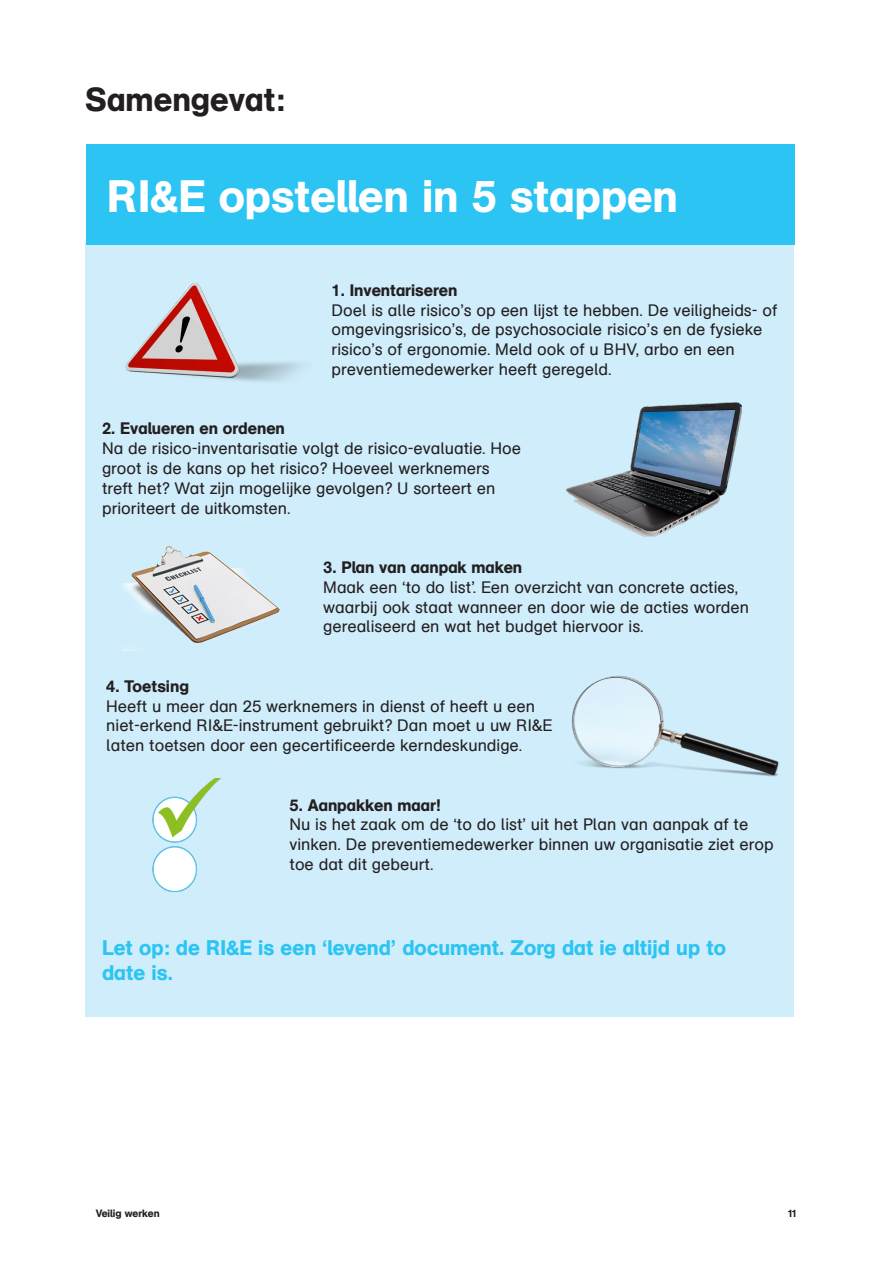
<style>
.page{position:relative;width:893px;height:1263px;background:#fff}
.page>*{position:absolute;margin:0;border:0;box-sizing:border-box;transform-origin:0 0}
.IFOGRAPHIC_KOP{font:45px "AG Schoolbook Medium A";color:#fff}
.Grote_kop{font:33px "AG Schoolbook Medium A";color:#231f20}
.Blauwe_kop_BOLD{font:21px/25.2px "AG Schoolbook Medium A";color:#2bc4f3}
.Platte_tekst{font:16.5px/19.8px "AG Schoolbook Regular A";color:#231f20}
.Alineakop{font:16.5px "AG Schoolbook Medium A";color:#231f20}
.t1{font:10.5px "AG Schoolbook Medium A";color:#231f20}
</style>
<div class="page">
<div style="left:85px;top:243px;width:709px;height:773px;background:#d0edfb"></div>
<div style="left:86px;top:144px;width:708px;height:100px;background:#2bc4f3"></div>
<img style="left:571px;top:675px;width:208px;height:102px">
<img style="left:125px;top:283px;width:177px;height:99px">
<img style="left:122px;top:546px;width:158px;height:105px">
<img style="left:566px;top:402px;width:175px;height:134px">
<img style="left:152px;top:778px;width:69px;height:113px">
<p class="Grote_kop" style="left:85px;top:80px;width:201px">Samengevat:</p>
<p class="IFOGRAPHIC_KOP" style="left:107px;top:169px;width:572px">RI&amp;E opstellen in 5 stappen</p>
<p class="Alineakop" style="left:332px;top:280px;width:127px">1. Inventariseren</p>
<p class="Platte_tekst" style="left:332px;top:300px;width:447px">Doel is alle risico’s op een lijst te hebben. De veiligheids- of omgevingsrisico’s, de psychosociale risico’s en de fysieke risico’s of ergonomie. Meld ook of u BHV, arbo en een preventiemedewerker heeft geregeld.</p>
<p class="Alineakop" style="left:102px;top:419px;width:184px">2. Evalueren en ordenen</p>
<p class="Platte_tekst" style="left:102px;top:439px;width:421px">Na de risico-inventarisatie volgt de risico-evaluatie. Hoe groot is de kans op het risico? Hoeveel werknemers treft het? Wat zijn mogelijke gevolgen? U sorteert en prioriteert de uitkomsten.</p>
<p class="Alineakop" style="left:323px;top:557px;width:200px">3. Plan van aanpak maken</p>
<p class="Platte_tekst" style="left:323px;top:577px;width:427px">Maak een ‘to do list’. Een overzicht van concrete acties, waarbij ook staat wanneer en door wie de acties worden gerealiseerd en wat het budget hiervoor is.</p>
<p class="Alineakop" style="left:106px;top:676px;width:84px">4. Toetsing</p>
<p class="Platte_tekst" style="left:106px;top:696px;width:448px">Heeft u meer dan 25 werknemers in dienst of heeft u een niet-erkend RI&amp;E-instrument gebruikt? Dan moet u uw RI&amp;E laten toetsen door een gecertificeerde kerndeskundige.</p>
<p class="Alineakop" style="left:289px;top:795px;width:153px">5. Aanpakken maar!</p>
<p class="Platte_tekst" style="left:289px;top:815px;width:486px">Nu is het zaak om de ‘to do list’ uit het Plan van aanpak af te vinken. De preventiemedewerker binnen uw organisatie ziet erop toe dat dit gebeurt.</p>
<p class="Blauwe_kop_BOLD" style="left:102px;top:935px;width:625px">Let op: de RI&amp;E is een ‘levend’ document. Zorg dat ie altijd up to date is.</p>
<p class="t1" style="left:96px;top:1207px;width:65px">Veilig werken</p>
<p class="t1" style="left:787px;top:1207px;width:11px">11</p>
</div>
